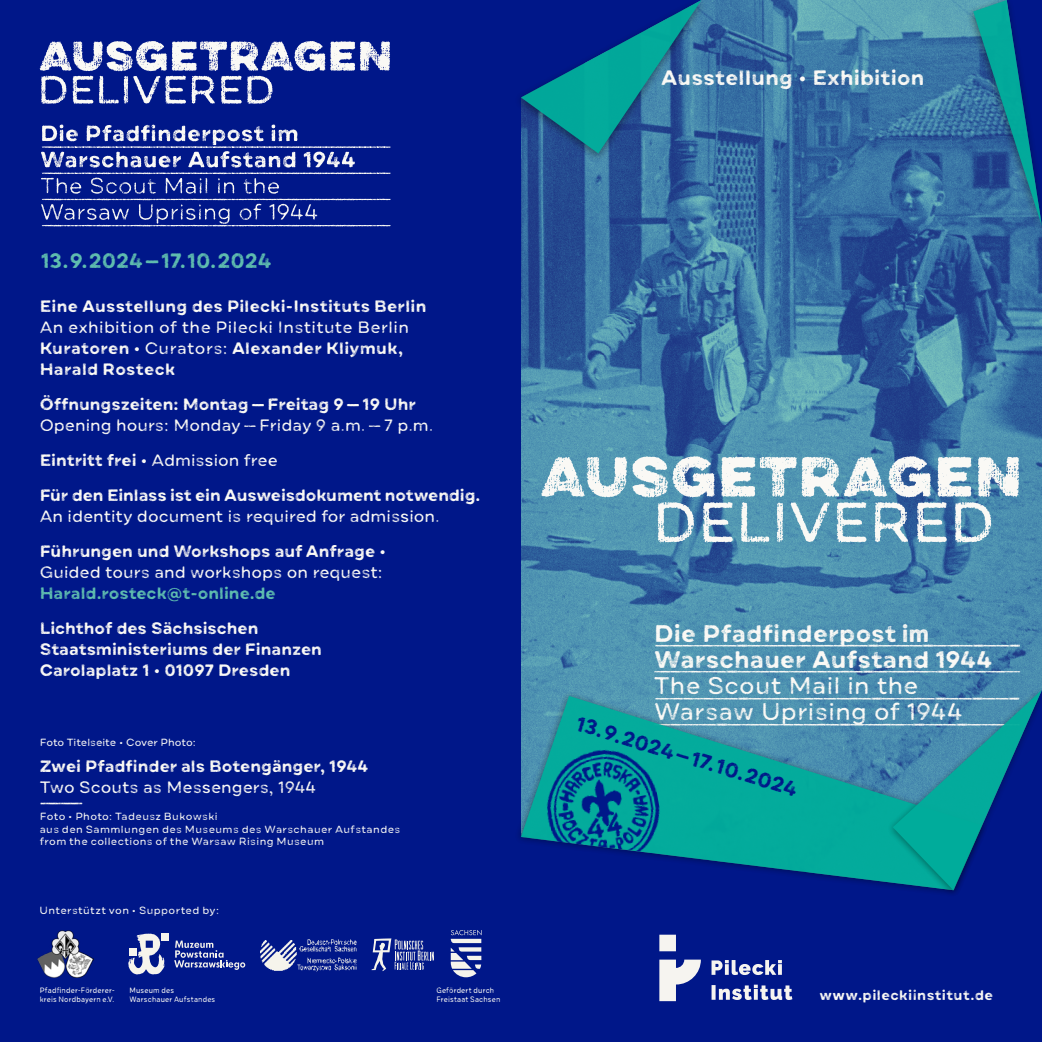
<style>
.page{position:relative;width:1042px;height:1042px;background:#001789}
.page>*{position:absolute;margin:0;border:0;box-sizing:border-box;transform-origin:0 0}
.t1{font:900 56.88px "Draft Natural A";color:#faf9f5}
.t2{font:500 56.88px "Draft Natural A";letter-spacing:-.005em;color:#faf9f5}
.t3{font:700 24.15px "Draft Natural A";letter-spacing:.005em;color:#faf9f5}
.t4{font:500 24.15px "Draft Natural A";letter-spacing:.015em;color:#faf9f5}
.t5{font:23.8px "Draft Natural A";color:#faf9f5}
.t6{font:700 21px "Draft Natural A";letter-spacing:.01em;color:#faf9f5}
.t7{font:700 21px "Draft Natural A";letter-spacing:-.005em;color:#5fbdaf}
.t8{font:700 21px "Draft Natural A";color:#001789}
.t9{font:700 16.62px/35px "Draft Natural A";color:#faf9f5}
.t10{font:500 16.62px "Draft Natural A";color:#faf9f5}
.t11{font:500 16.62px/21px "Draft Natural A";letter-spacing:.02em;color:#faf9f5}
.t12{font:700 16.62px "Draft Natural A";color:#5fbdaf}
.t13{font:700 14px "Draft Natural A";letter-spacing:.03em;color:#faf9f5}
.t14{font:700 11.9px "Draft Natural A";color:#faf9f5}
.t15{font:500 10.5px/12.8px "Draft Natural A";letter-spacing:.035em;color:#faf9f5}
.t16{font:500 10.5px "Draft Natural A";letter-spacing:-.005em;color:#faf9f5}
.t17{font:500 7.88px/8.6px "Draft Natural D";letter-spacing:.02em;color:#faf9f5}
.s1{font-weight:700}
.s2{font-weight:500}
.s3{font-family:"Draft Natural Hi Res Two D"}
.s4{font-family:"Draft Natural H"}
.s5{font-family:"Draft Natural D";font-weight:500}
.s6{font-family:"Draft Natural F";font-weight:500}
.s7{font-family:"Draft Natural F"}
</style>
<div class="page">
<img style="left:521px;top:0;width:521px;height:690px">
<div style="left:965px;top:0;width:77px;height:235px;background:#000;opacity:.45"></div>
<svg style="left:973px;top:0;width:69px;height:227px"></svg>
<div style="left:514px;top:0;width:194px;height:163px;background:#000;opacity:.45"></div>
<svg style="left:514px;top:0;width:187px;height:153px"></svg>
<svg style="left:711px;top:984px;width:81px;height:16px"></svg>
<svg style="left:711px;top:960px;width:71px;height:15px"></svg>
<svg style="left:659px;top:934px;width:42px;height:67px"></svg>
<div style="left:514px;top:690px;width:474px;height:208px;background:#000;opacity:.4"></div>
<svg style="left:521px;top:696px;width:365px;height:194px"></svg>
<img style="left:534px;top:739px;width:140px;height:117px">
<div style="left:886px;top:685px;width:156px;height:212px;background:#000;opacity:.4"></div>
<svg style="left:893px;top:690px;width:149px;height:208px"></svg>
<svg style="left:40px;top:41px;width:350px;height:63px"></svg>
<svg style="left:41px;top:124px;width:350px;height:102px"></svg>
<hr style="left:1041px;top:0;width:1px;height:226px;background:#001789">
<svg style="left:174px;top:940px;width:71px;height:30px"></svg>
<svg style="left:128px;top:933px;width:37px;height:41px"></svg>
<div style="left:129px;top:948px;width:7px;height:7px;background:#f6f4ec"></div>
<div style="left:161px;top:933px;width:8px;height:7px;background:#f6f4ec"></div>
<img style="left:37px;top:931px;width:56px;height:46px">
<img style="left:260px;top:939px;width:96px;height:33px">
<svg style="left:372px;top:938px;width:62px;height:33px"></svg>
<svg style="left:451px;top:930px;width:30px;height:47px"></svg>
<p class="t6" style="left:661px;top:64px;width:265px">Ausstellung • Exhibition</p>
<p class="t7" style="left:41px;top:247px;width:232px">13.9.2024—17.10.2024</p>
<p class="t9" style="left:40px;top:289px;width:388px">Eine Ausstellung des Pilecki-Instituts Berlin</p>
<p class="t11" style="left:40px;top:316px;width:371px">An exhibition of the Pilecki Institute Berlin<br><span class="s1">Kuratoren •</span> Curators: <span class="s1">Alexander Kliymuk,<br>Harald Rosteck</span></p>
<p class="t9" style="left:40px;top:387px;width:378px">Öffnungszeiten: Montag—Freitag 9—19 Uhr</p>
<p class="t9" style="left:40px;top:408px;width:442px"><span class="s2">Opening hours: Monday—Friday 9 a.m.—7 p.m.<br></span>Eintritt frei • <span class="s2">Admission free<br></span>Für den Einlass ist ein Ausweisdokument notwendig.</p>
<p class="t10" style="left:40px;top:505px;width:401px">An identity document is required for admission.</p>
<p class="t9" style="left:40px;top:534px;width:348px">Führungen und Workshops auf Anfrage •</p>
<p class="t10" style="left:40px;top:561px;width:344px">Guided tours and workshops on request:</p>
<p class="t12" style="left:40px;top:582px;width:238px">Harald.rosteck@t-online.de</p>
<p class="t9" style="left:40px;top:618px;width:284px;line-height:21px">Lichthof des Sächsischen<br>Staatsministeriums der Finanzen<br>Carolaplatz 1 • 01097 Dresden</p>
<p class="t16" style="left:40px;top:735px;width:158px">Foto Titelseite • Cover Photo:</p>
<p class="t9" style="left:40px;top:749px;width:330px">Zwei Pfadfinder als Botengänger, 1944</p>
<p class="t10" style="left:40px;top:776px;width:278px">Two Scouts as Messengers, 1944</p>
<p class="t14" style="left:40px;top:795px;width:45px">-–—-–——–</p>
<p class="t15" style="left:40px;top:810px;width:362px">Foto • Photo: Tadeusz Bukowski<br>aus den Sammlungen des Museums des Warschauer Aufstandes from the collections of the Warsaw Rising Museum</p>
<p class="t15" style="left:40px;top:904px;width:181px">Unterstützt von • Supported by:</p>
<p class="t17" style="left:40px;top:986px;width:77px">Pfadfinder-Förderer&shy;kreis Nordbayern e.V.</p>
<p class="t17" style="left:129px;top:986px;width:87px">Museum des<br>Warschauer Aufstandes</p>
<p class="t17" style="left:436px;top:986px;width:65px">Gefördert durch<br>Freistaat Sachsen</p>
<h1 class="t1" style="left:540px;top:440px;width:484px">AUSGETRAGEN</h1>
<h1 class="t2" style="left:652px;top:486px;width:344px">DELIVERED</h1>
<h2 class="t3" style="left:654px;top:618px;width:276px">Die Pfadfinderpost <span class="s3">im</span></h2>
<h3 class="t5" style="left:653px;top:631px;width:370px">—<span class="s4">—</span>––<span class="s4">——</span>–<span class="s4">——</span>—<span class="s5">—</span>—<span class="s4">—</span>—––<span class="s4">—</span>–—–—<span class="s6">—</span>—<span class="s5">—</span>—<span class="s4">—</span>——<span class="s5">—</span>—<span class="s4">—</span><span class="s6">—</span>—<span class="s5">—</span>——<span class="s5">—</span></h3>
<h2 class="t3" style="left:654px;top:644px;width:339px">Warschauer Aufstand 1944</h2>
<h3 class="t5" style="left:653px;top:657px;width:370px"><span class="s4">—</span>––<span class="s4">——</span>–<span class="s4">——</span>—<span class="s5">—</span>—<span class="s4">—</span>—––<span class="s4">—</span>—––—<span class="s6">—</span>—<span class="s5">—</span>—<span class="s4">—</span>—<span class="s6">—</span>—<span class="s7">—</span><span class="s5">—</span><span class="s4">—</span>—<span class="s4">—</span>—<span class="s4">—</span>—<span class="s4">—</span><span class="s7">—</span></h3>
<h2 class="t4" style="left:654px;top:670px;width:266px">The Scout Mail in the</h2>
<h3 class="t5" style="left:653px;top:683px;width:369px">—<span class="s4">—</span>––<span class="s4">——</span>–<span class="s4">——</span>—<span class="s5">—</span>—<span class="s4">—</span>—––<span class="s4">—</span>––——<span class="s6">—</span>—<span class="s5">—</span>—<span class="s4">—</span>—<span class="s6">—</span>—<span class="s5">—</span>——<span class="s5">—</span>——<span class="s5">—</span></h3>
<h2 class="t4" style="left:654px;top:696px;width:310px">Warsaw Uprising of 1944</h2>
<p class="t8" style="left:581px;top:710px;width:232px;rotate:17deg">13.9.2024—17.10.2024</p>
<h3 class="t5" style="left:653px;top:710px;width:370px"><span class="s4">—</span>––<span class="s4">————</span>—<span class="s5">—</span>—<span class="s4">—</span>—––<span class="s4">—</span>––—<span class="s6">—</span>—<span class="s5">—</span>—<span class="s4">—</span>—<span class="s6">—</span>—<span class="s7">—</span><span class="s5">—</span><span class="s4">—</span>——<span class="s5">—</span>—<span class="s4">——</span>—<span class="s4">—</span><span class="s7">—</span></h3>
<p class="t13" style="left:819px;top:986px;width:175px">www.pileckiinstitut.de</p>
</div>
